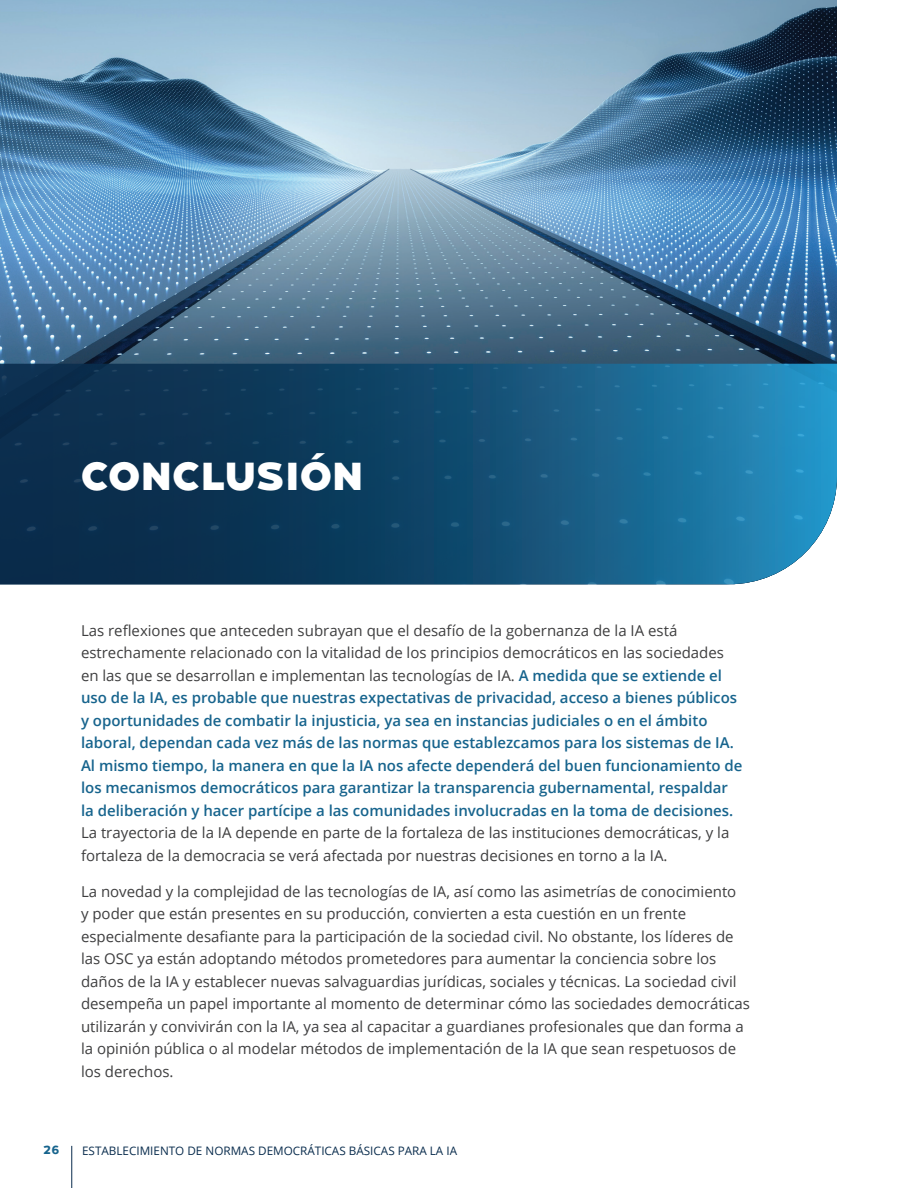
<style>
.page{position:relative;width:918px;height:1188px;background:#fff}
.page>*{position:absolute;margin:0;border:0;box-sizing:border-box;transform-origin:0 0}
.t1{font:900 39px "Conneqt";color:#fff}
.t2{font:15px/22.5px "Open Sans";color:#3e3e3f}
.t3{font:600 15px/22.5px "Open Sans";color:#17648d}
.t4{font:11.7px "Open Sans";color:#092c4d}
.t5{font:700 11.7px "Conneqt";color:#17648d}
.s1{font-weight:400;color:#3e3e3f}
</style>
<div class="page">
<hr style="left:71px;top:1146px;width:1px;height:42px;background:#092c4d">
<img style="left:0;top:0;width:837px;height:364px">
<svg style="left:0;top:364px;width:837px;height:220px;background:#165075"></svg>
<h1 class="t1" style="left:81px;top:450px;width:284px">CONCLUSIÓN</h1>
<p class="t3" style="left:81px;top:619px;width:663px"><span class="s1">Las reflexiones que anteceden subrayan que el desafío de la gobernanza de la IA está estrechamente relacionado con la vitalidad de los principios democráticos en las sociedades en las que se desarrollan e implementan las tecnologías de IA.</span> A medida que se extiende el uso de la IA, es probable que nuestras expectativas de privacidad, acceso a bienes públicos y oportunidades de combatir la injusticia, ya sea en instancias judiciales o en el ámbito laboral, dependan cada vez más de las normas que establezcamos para los sistemas de IA.<br>Al mismo tiempo, la manera en que la IA nos afecte dependerá del buen funcionamiento de los mecanismos democráticos para garantizar la transparencia gubernamental, respaldar la deliberación y hacer partícipe a las comunidades involucradas en la toma de decisiones.</p>
<p class="t2" style="left:81px;top:821px;width:650px">La trayectoria de la IA depende en parte de la fortaleza de las instituciones democráticas, y la fortaleza de la democracia se verá afectada por nuestras decisiones en torno a la IA.</p>
<p class="t2" style="left:81px;top:880px;width:671px">La novedad y la complejidad de las tecnologías de IA, así como las asimetrías de conocimiento<br>y poder que están presentes en su producción, convierten a esta cuestión en un frente especialmente desafiante para la participación de la sociedad civil. No obstante, los líderes de las OSC ya están adoptando métodos prometedores para aumentar la conciencia sobre los daños de la IA y establecer nuevas salvaguardias jurídicas, sociales y técnicas. La sociedad civil desempeña un papel importante al momento de determinar cómo las sociedades democráticas utilizarán y convivirán con la IA, ya sea al capacitar a guardianes profesionales que dan forma a la opinión pública o al modelar métodos de implementación de la IA que sean respetuosos de los derechos.</p>
<p class="t5" style="left:43px;top:1142px;width:18px">26</p>
<p class="t4" style="left:82px;top:1143px;width:377px">ESTABLECIMIENTO DE NORMAS DEMOCRÁTICAS BÁSICAS PARA LA IA</p>
</div>
